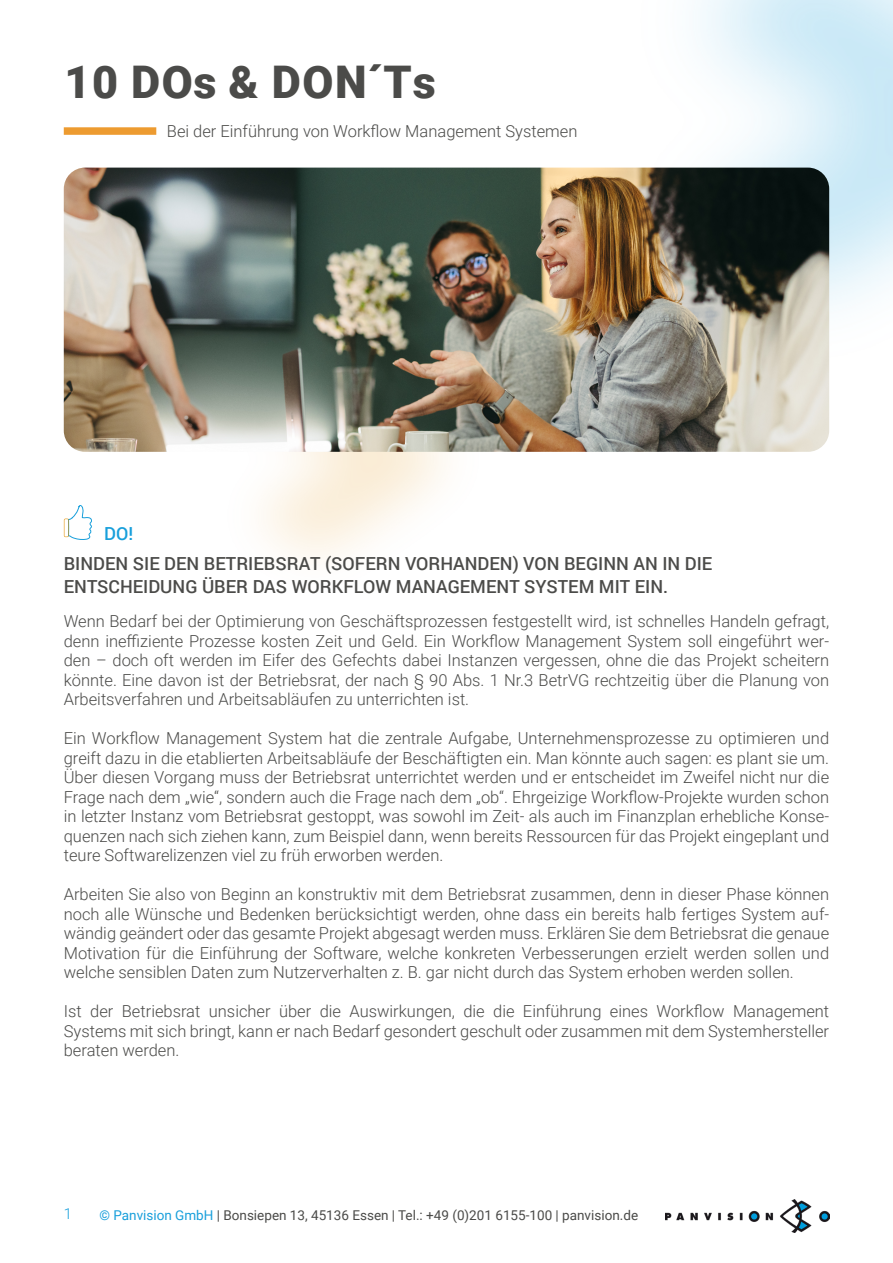
<style>
.page{position:relative;width:893px;height:1263px;background:#fff}
.page>*{position:absolute;margin:0;border:0;box-sizing:border-box;transform-origin:0 0}
.t1{font:900 45px "Roboto";letter-spacing:.035em;color:#4b4b49}
.t2{font:500 18px/22.5px "Roboto";color:#4b4b49}
.t3{font:500 18px "Roboto";color:#189fdb}
.t4{font:300 16.5px/19.5px "Roboto";color:#4b4b49;text-align:justify}
.t5{font:300 15px "Roboto";color:#189fdb}
.t6{font:13.5px "Roboto";color:#4a4a48}
.s1{color:#189fdb}
</style>
<div class="page">
<img style="left:665px;top:1199px;width:164px;height:33px">
<div style="left:64px;top:127px;width:92px;height:8px;background:#ed9b30"></div>
<svg style="left:64px;top:505px;width:28px;height:35px"></svg>
<img style="left:64px;top:168px;width:765px;height:284px">
<h1 class="t1" style="left:65px;top:50px;width:373px">10 DOs &amp; DON´Ts</h1>
<p class="t4" style="left:167px;top:121px;width:412px">Bei der Einführung von Workflow Management Systemen</p>
<p class="t3" style="left:104px;top:521px;width:30px">DO!</p>
<p class="t2" style="left:64px;top:552px;width:650px">BINDEN SIE DEN BETRIEBSRAT (SOFERN VORHANDEN) VON BEGINN AN IN DIE<br>ENTSCHEIDUNG ÜBER DAS WORKFLOW MANAGEMENT SYSTEM MIT EIN.</p>
<p class="t4" style="left:64px;top:611px;width:767px">Wenn Bedarf bei der Optimierung von Geschäftsprozessen festgestellt wird, ist schnelles Handeln gefragt, denn ineffiziente Prozesse kosten Zeit und Geld. Ein Workflow Management System soll eingeführt wer&shy;den – doch oft werden im Eifer des Gefechts dabei Instanzen vergessen, ohne die das Projekt scheitern könnte. Eine davon ist der Betriebsrat, der nach § 90 Abs. 1 Nr.3 BetrVG rechtzeitig über die Planung von Arbeitsverfahren und Arbeitsabläufen zu unterrichten ist.</p>
<p class="t4" style="left:64px;top:728px;width:767px">Ein Workflow Management System hat die zentrale Aufgabe, Unternehmensprozesse zu optimieren und greift dazu in die etablierten Arbeitsabläufe der Beschäftigten ein. Man könnte auch sagen: es plant sie um.<br>Über diesen Vorgang muss der Betriebsrat unterrichtet werden und er entscheidet im Zweifel nicht nur die Frage nach dem „wie“, sondern auch die Frage nach dem „ob“. Ehrgeizige Workflow-Projekte wurden schon in letzter Instanz vom Betriebsrat gestoppt, was sowohl im Zeit- als auch im Finanzplan erhebliche Konse&shy;quenzen nach sich ziehen kann, zum Beispiel dann, wenn bereits Ressourcen für das Projekt eingeplant und teure Softwarelizenzen viel zu früh erworben werden.</p>
<p class="t4" style="left:64px;top:884px;width:767px">Arbeiten Sie also von Beginn an konstruktiv mit dem Betriebsrat zusammen, denn in dieser Phase können noch alle Wünsche und Bedenken berücksichtigt werden, ohne dass ein bereits halb fertiges System auf&shy;wändig geändert oder das gesamte Projekt abgesagt werden muss. Erklären Sie dem Betriebsrat die genaue Motivation für die Einführung der Software, welche konkreten Verbesserungen erzielt werden sollen und welche sensiblen Daten zum Nutzerverhalten z. B. gar nicht durch das System erhoben werden sollen.</p>
<p class="t4" style="left:64px;top:1001px;width:767px">Ist der Betriebsrat unsicher über die Auswirkungen, die die Einführung eines Workflow Management Systems mit sich bringt, kann er nach Bedarf gesondert geschult oder zusammen mit dem Systemhersteller beraten werden.</p>
<p class="t5" style="left:64px;top:1203px;width:10px">1</p>
<p class="t6" style="left:100px;top:1206px;width:540px"><span class="s1">© Panvision GmbH</span> | Bonsiepen 13, 45136 Essen | Tel.: +49 (0)201 6155-100 | panvision.de</p>
</div>
